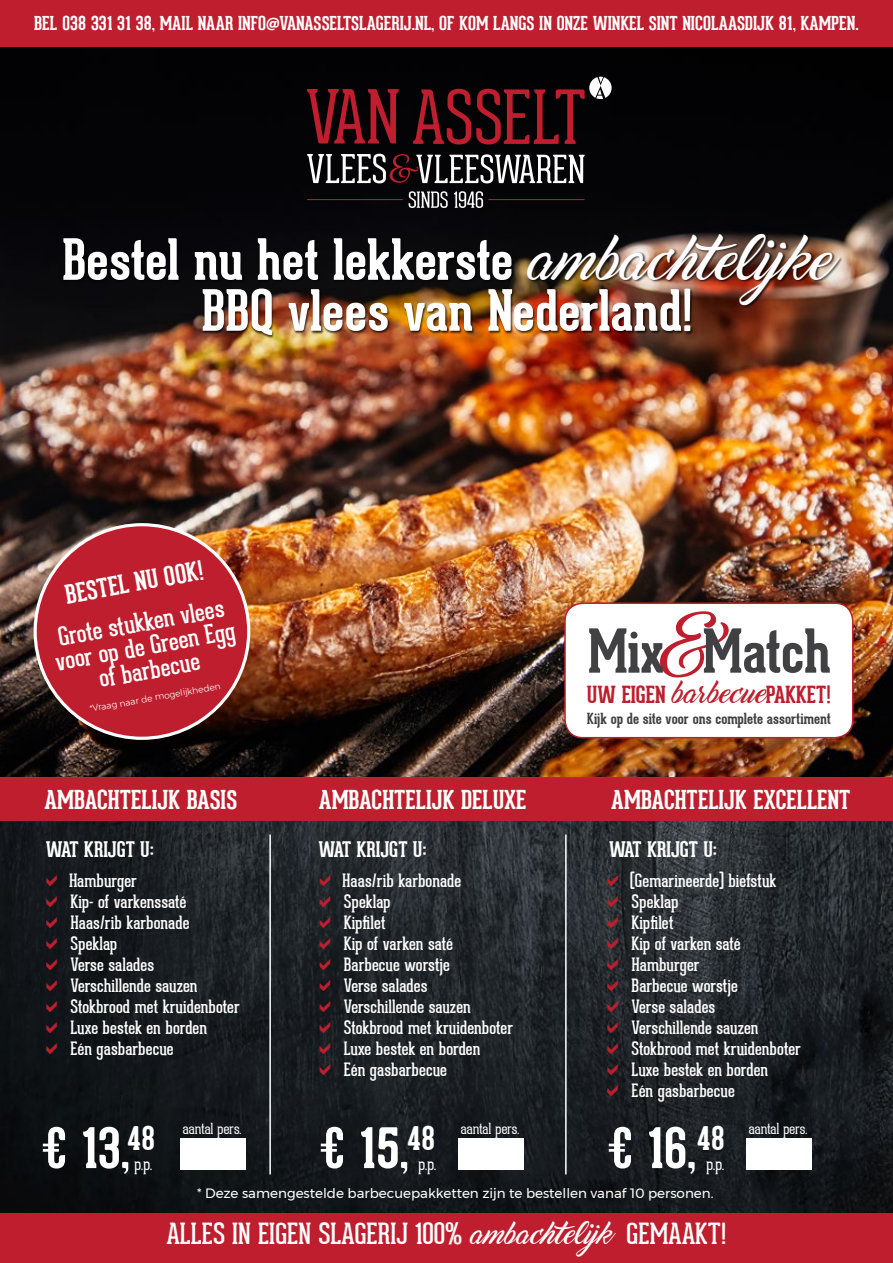
<style>
.page{position:relative;width:893px;height:1263px;background:#fff}
.page>*{position:absolute;margin:0;border:0;box-sizing:border-box;transform-origin:0 0}
.t1{font:700 59.25px "Geared Slab";color:#414042}
.t2{font:700 55.65px/50.8px "Geared Slab";color:#fff;text-align:center}
.t3{font:700 54.6px "Geared Slab";color:#fff}
.t4{font:28.5px "Geared Slab";color:#fff}
.t5{font:25.65px/24px "Geared Slab";color:#fff;text-align:center}
.t6{font:700 25.65px "Geared Slab";color:#fff}
.t7{font:700 25.5px "Geared Slab";color:#fff}
.t8{font:700 23.1px "Geared Slab";letter-spacing:-.005em;color:#be1e2d}
.t9{font:700 21px "Geared Slab";color:#fff}
.t10{font:700 18.75px "Geared Slab";color:#fff}
.t11{font:18px/21px "Geared Slab";color:#fff}
.t12{font:100 16.95px "Geared Slab";color:#fff}
.t13{font:700 15px "Geared Slab";color:#414042}
.t14{font:100 15px "Geared Slab";letter-spacing:-.01em;color:#fff}
.t15{font:13.5px "Montserrat";color:#fff}
.t16{font:300 9px "Montserrat";color:#fff}
.s1{font-family:"Marguerite";font-weight:400;font-size:46.05px}
.s2{font-family:"Marguerite";font-weight:400;font-size:55.8px;color:#be1e2d}
.s3{font-family:"Marguerite";font-weight:400}
.s4{font-family:"Marguerite";font-size:23.1px}
</style>
<div class="page">
<img style="left:0;top:47px;width:893px;height:730px">
<img style="left:0;top:821px;width:893px;height:392px">
<div style="left:0;top:1213px;width:893px;height:50px;background:#be1e2d"></div>
<svg style="left:409px;top:191px;width:39px;height:17px"></svg>
<svg style="left:454px;top:191px;width:29px;height:17px"></svg>
<svg style="left:307px;top:89px;width:92px;height:55px;background:#540e16"></svg>
<svg style="left:413px;top:77px;width:199px;height:67px;background:#371015"></svg>
<svg style="left:307px;top:154px;width:278px;height:29px"></svg>
<hr style="left:488px;top:199px;width:96px;height:1px;background:#be1e2d">
<hr style="left:307px;top:199px;width:96px;height:1px;background:#be1e2d">
<div style="left:0;top:777px;width:893px;height:44px;background:#be1e2d"></div>
<hr style="left:269px;top:834px;width:2px;height:340px;background:#fff">
<hr style="left:565px;top:834px;width:2px;height:340px;background:#fff">
<div style="left:181px;top:1138px;width:65px;height:31px;background:#fff"></div>
<div style="left:459px;top:1138px;width:65px;height:31px;background:#fff"></div>
<div style="left:747px;top:1138px;width:65px;height:31px;background:#fff"></div>
<div style="left:35px;top:525px;width:214px;height:213px;background:#be1e2d;border-radius:50%"></div>
<div style="left:565px;top:603px;width:288px;height:135px;background:#fff;border-radius:18px"></div>
<div style="left:564px;top:602px;width:289px;height:136px;border:2px solid #be1e2d;border-radius:18px"></div>
<div style="left:63px;top:234px;width:780px;height:104px;background:#000;opacity:.75"></div>
<div style="left:0;top:0;width:893px;height:46px;background:#be1e2d"></div>
<svg style="left:608px;top:875px;width:10px;height:11px"></svg>
<svg style="left:608px;top:896px;width:10px;height:11px"></svg>
<svg style="left:608px;top:917px;width:10px;height:11px"></svg>
<svg style="left:608px;top:938px;width:10px;height:11px"></svg>
<svg style="left:608px;top:959px;width:10px;height:11px"></svg>
<svg style="left:608px;top:980px;width:10px;height:11px"></svg>
<svg style="left:608px;top:1001px;width:10px;height:11px"></svg>
<svg style="left:608px;top:1022px;width:10px;height:11px"></svg>
<svg style="left:608px;top:1043px;width:10px;height:11px"></svg>
<svg style="left:608px;top:1064px;width:10px;height:11px"></svg>
<svg style="left:608px;top:1085px;width:10px;height:11px"></svg>
<svg style="left:320px;top:875px;width:10px;height:11px"></svg>
<svg style="left:320px;top:896px;width:10px;height:11px"></svg>
<svg style="left:320px;top:917px;width:10px;height:11px"></svg>
<svg style="left:320px;top:938px;width:10px;height:11px"></svg>
<svg style="left:320px;top:959px;width:10px;height:11px"></svg>
<svg style="left:320px;top:980px;width:10px;height:11px"></svg>
<svg style="left:320px;top:1001px;width:10px;height:11px"></svg>
<svg style="left:320px;top:1022px;width:10px;height:11px"></svg>
<svg style="left:320px;top:1043px;width:10px;height:11px"></svg>
<svg style="left:320px;top:1064px;width:10px;height:11px"></svg>
<svg style="left:46px;top:875px;width:11px;height:11px"></svg>
<svg style="left:46px;top:896px;width:11px;height:11px"></svg>
<svg style="left:46px;top:917px;width:11px;height:11px"></svg>
<svg style="left:46px;top:938px;width:11px;height:11px"></svg>
<svg style="left:46px;top:959px;width:11px;height:11px"></svg>
<svg style="left:46px;top:980px;width:11px;height:11px"></svg>
<svg style="left:46px;top:1001px;width:11px;height:11px"></svg>
<svg style="left:46px;top:1022px;width:11px;height:11px"></svg>
<svg style="left:46px;top:1043px;width:11px;height:11px"></svg>
<p class="t10" style="left:34px;top:12px;width:826px">BEL 038 331 31 38, MAIL NAAR INFO@VANASSELTSLAGERIJ.NL, OF KOM LANGS IN ONZE WINKEL SINT NICOLAASDIJK 81, KAMPEN.</p>
<h2 class="t2" style="left:62px;top:234px;width:770px">Bestel nu het lekkerste <span class="s1">ambachtelijke<br></span>BBQ vlees van Nederland!</h2>
<h3 class="t6" style="left:63px;top:578px;width:141px;rotate:-10deg">BESTEL NU OOK!</h3>
<h3 class="t5" style="left:49px;top:626px;width:184px;rotate:-10deg">Grote stukken vlees voor op de Green Egg of barbecue</h3>
<p class="t16" style="left:89px;top:702px;width:134px;rotate:-10deg">*Vraag naar de mogelijkheden</p>
<h1 class="t1" style="left:588px;top:614px;width:244px">Mix <span class="s2">&amp;</span>Match</h1>
<p class="t8" style="left:587px;top:680px;width:245px">UW EIGEN <span class="s3">barbecue</span>PAKKET!</p>
<p class="t13" style="left:587px;top:709px;width:245px">Kijk op de site voor ons complete assortiment</p>
<h3 class="t7" style="left:44px;top:784px;width:194px">AMBACHTELIJK BASIS</h3>
<h3 class="t7" style="left:319px;top:784px;width:209px">AMBACHTELIJK DELUXE</h3>
<h3 class="t7" style="left:611px;top:784px;width:241px">AMBACHTELIJK EXCELLENT</h3>
<p class="t9" style="left:46px;top:836px;width:110px">WAT KRIJGT U:</p>
<p class="t9" style="left:318px;top:836px;width:110px">WAT KRIJGT U:</p>
<p class="t11" style="left:69px;top:870px;width:172px">Hamburger<br>Kip- of varkenssaté<br>Haas/rib karbonade<br>Speklap<br>Verse salades<br>Verschillende sauzen<br>Stokbrood met kruidenboter<br>Luxe bestek en borden<br>Eén gasbarbecue</p>
<p class="t11" style="left:342px;top:870px;width:172px">Haas/rib karbonade<br>Speklap<br>Kipfilet<br>Kip of varken saté<br>Barbecue worstje<br>Verse salades<br>Verschillende sauzen<br>Stokbrood met kruidenboter<br>Luxe bestek en borden<br>Eén gasbarbecue</p>
<p class="t9" style="left:609px;top:836px;width:110px">WAT KRIJGT U:</p>
<p class="t11" style="left:630px;top:870px;width:172px">(Gemarineerde) biefstuk<br>Speklap<br>Kipfilet<br>Kip of varken saté<br>Hamburger<br>Barbecue worstje<br>Verse salades<br>Verschillende sauzen<br>Stokbrood met kruidenboter<br>Luxe bestek en borden<br>Eén gasbarbecue</p>
<p class="t14" style="left:183px;top:1120px;width:60px">aantal pers.</p>
<p class="t14" style="left:461px;top:1120px;width:60px">aantal pers.</p>
<p class="t14" style="left:749px;top:1120px;width:60px">aantal pers.</p>
<h3 class="t3" style="left:40px;top:1114px;width:116px">€ 13,<sup>48</sup></h3>
<h3 class="t3" style="left:318px;top:1114px;width:118px">€ 15,<sup>48</sup></h3>
<h3 class="t3" style="left:606px;top:1114px;width:120px">€ 16,<sup>48</sup></h3>
<p class="t12" style="left:134px;top:1154px;width:19px">p.p.</p>
<p class="t12" style="left:418px;top:1154px;width:19px">p.p.</p>
<p class="t12" style="left:706px;top:1154px;width:19px">p.p.</p>
<p class="t15" style="left:197px;top:1183px;width:518px">* Deze samengestelde barbecuepakketten zijn te bestellen vanaf 10 personen.</p>
<h3 class="t4" style="left:166px;top:1217px;width:562px">ALLES IN EIGEN SLAGERIJ 100% <span class="s4">ambachtelijk</span> GEMAAKT!</h3>
</div>
